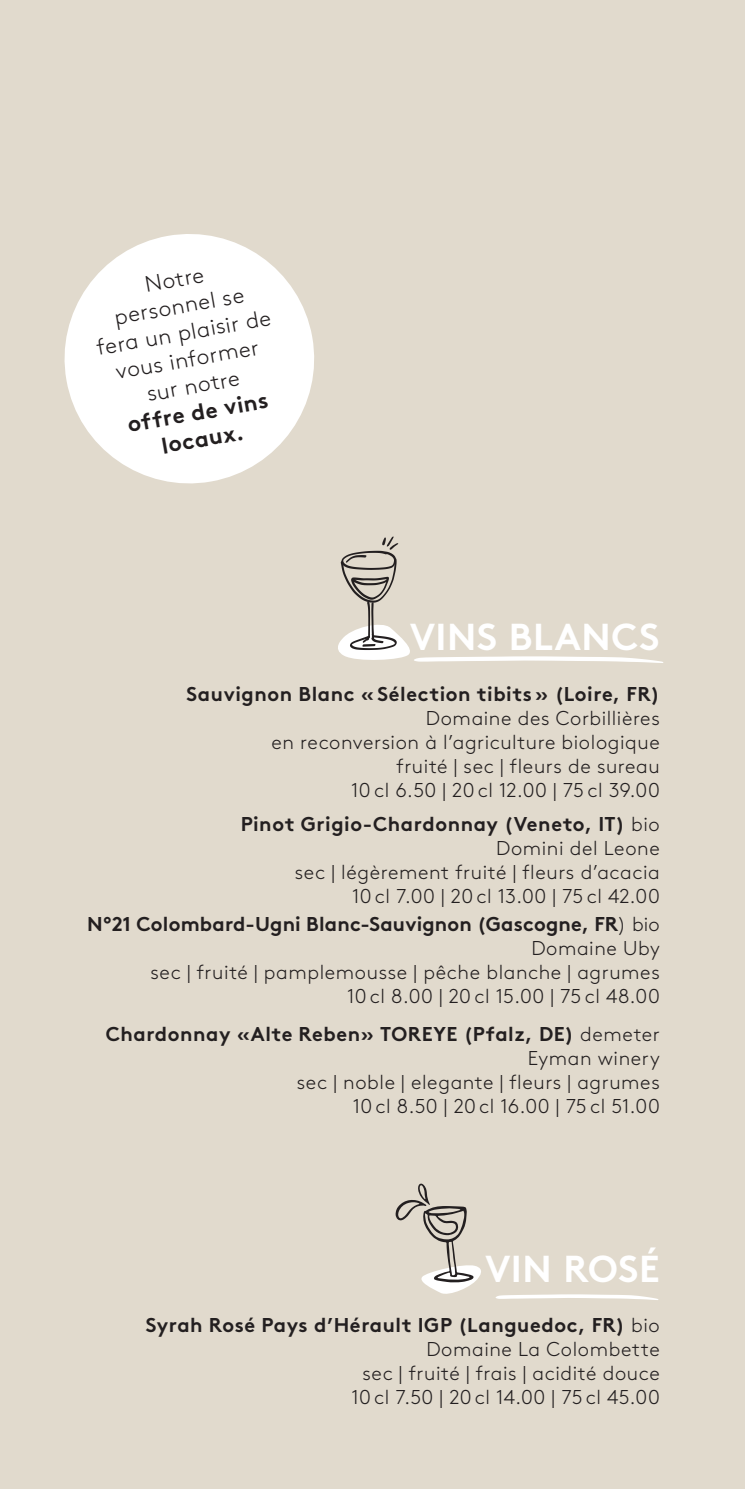
<style>
.page{position:relative;width:745px;height:1489px;background:#fff}
.page>*{position:absolute;margin:0;border:0;box-sizing:border-box;transform-origin:0 0}
.Titel{font:700 37.5px "Brown Std";letter-spacing:.015em;color:#fff}
.Infos{font:300 22.5px/27px "Brown Std";color:#231f20;text-align:center}
.Produkt{font:300 20px/24px "Brown Std";letter-spacing:.03em;color:#231f20;text-align:right}
.s1{font-weight:700}
</style>
<div class="page">
<div style="left:0;top:0;width:744px;height:1488px;background:#e1dacd"></div>
<svg style="left:395px;top:1183px;width:86px;height:111px"></svg>
<svg style="left:495px;top:1294px;width:162px;height:5px"></svg>
<svg style="left:338px;top:536px;width:325px;height:127px"></svg>
<svg style="left:64px;top:234px;width:250px;height:250px;fill:#fff"></svg>
<p class="Infos" style="left:85px;top:281px;width:178px;rotate:-10deg">Notre<br>personnel se fera un plaisir de vous informer sur notre<br><span class="s1">offre de vins locaux.</span></p>
<p class="Titel" style="left:409px;top:614px;width:251px">VINS BLANCS</p>
<p class="Produkt" style="left:186px;top:682px;width:474px"><span class="s1">Sauvignon Blanc « Sélection tibits » (Loire, FR)<br></span>Domaine des Corbillières<br>en reconversion à l’agriculture biologique<br>fruité | sec | fleurs de sureau<br>10 cl 6.50 | 20 cl 12.00 | 75 cl 39.00</p>
<p class="Produkt" style="left:240px;top:812px;width:420px"><span class="s1">Pinot Grigio-Chardonnay (Veneto, IT)</span> bio Domini del Leone<br>sec | légèrement fruité | fleurs d’acacia<br>10 cl 7.00 | 20 cl 13.00 | 75 cl 42.00</p>
<p class="Produkt" style="left:87px;top:912px;width:573px"><span class="s1">N°21 Colombard-Ugni Blanc-Sauvignon (Gascogne, FR</span>) bio Domaine Uby<br>sec | fruité | pamplemousse | pêche blanche | agrumes<br>10 cl 8.00 | 20 cl 15.00 | 75 cl 48.00</p>
<p class="Produkt" style="left:106px;top:1022px;width:555px"><span class="s1">Chardonnay «Alte Reben» TOREYE (Pfalz, DE)</span> demeter Eyman winery<br>sec | noble | elegante | fleurs | agrumes<br>10 cl 8.50 | 20 cl 16.00 | 75 cl 51.00</p>
<p class="Titel" style="left:484px;top:1246px;width:176px">VIN ROSÉ</p>
<p class="Produkt" style="left:146px;top:1313px;width:515px"><span class="s1">Syrah Rosé Pays d’Hérault IGP (Languedoc, FR)</span> bio Domaine La Colombette<br>sec | fruité | frais | acidité douce<br>10 cl 7.50 | 20 cl 14.00 | 75 cl 45.00</p>
</div>
